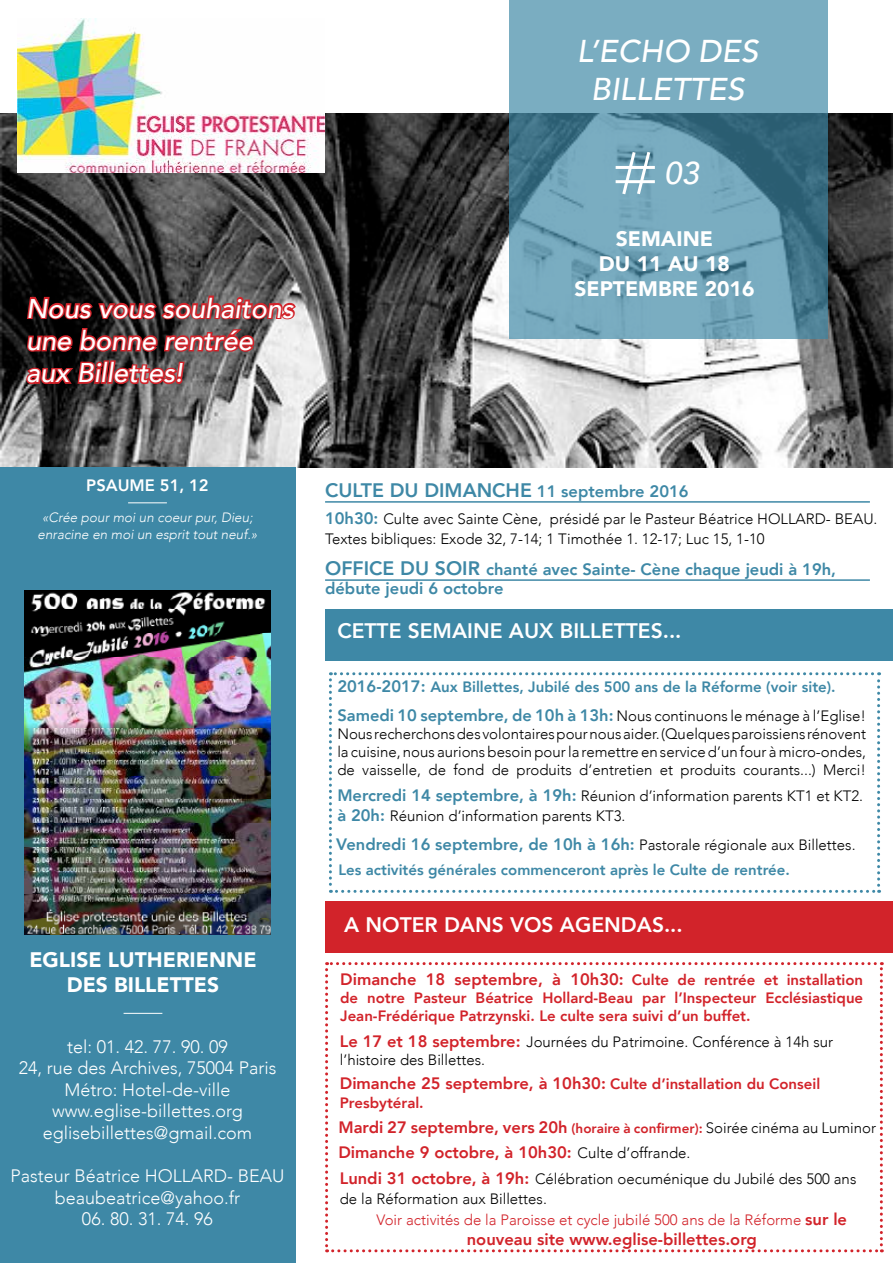
<style>
.page{position:relative;width:893px;height:1263px;background:#fff}
.page>*{position:absolute;margin:0;border:0;box-sizing:border-box;transform-origin:0 0}
.t1{font:italic 500 31.5px/37.8px "Avenir";color:#fff;text-align:center}
.t2{font:italic 500 27px/32.4px "Avenir";color:#fff}
.t3{font:900 21px/25.2px "Avenir";color:#fff;text-align:center}
.t4{font:800 21px "Avenir";color:#fff}
.t5{font:800 19.5px "Avenir";color:#3e88a6}
.t6{font:300 18px/21.6px "Avenir";color:#fff;text-align:center}
.t7{font:800 16.5px "Avenir";color:#d2232a}
.t8{font:800 16.5px/19.8px "Avenir";color:#3e88a6}
.t9{font:800 16.5px "Avenir";color:#fff}
.t10{font:300 15px/18px "Avenir";color:#000}
.t11{font:800 15px/18px "Avenir";color:#d2232a;text-align:justify}
.t12{font:800 15px "Avenir";color:#3e88a6}
.t13{font:300 15px "Avenir";color:#d2232a}
.t14{font:italic 300 13.5px/16.2px "Avenir";color:#fff;text-align:center}
.s1{font-size:16.5px}
.s2{font-weight:800;font-size:16.5px;color:#3e88a6}
.s3{font-size:19.5px}
.s4{font-weight:800;font-size:16.5px;color:#d2232a}
.s5{font-size:13.5px}
.s6{font-weight:300;font-size:15px;color:#000}
.s7{font-weight:800;font-size:16.5px}
</style>
<div class="page">
<div style="left:325px;top:609px;width:568px;height:51px;background:#3e88a6"></div>
<img style="left:0;top:113px;width:892px;height:355px">
<svg style="left:510px;top:0;width:318px;height:338px;background:#6b9db2"></svg>
<div style="left:0;top:468px;width:295px;height:795px;background:#3e88a6"></div>
<hr style="left:128px;top:503px;width:39px;height:1px;background:#fff">
<hr style="left:124px;top:1013px;width:38px;height:1px;background:#fff">
<hr style="left:325px;top:501px;width:545px;height:2px;background:#3e88a6">
<hr style="left:325px;top:579px;width:545px;height:2px;background:#3e88a6">
<img style="left:18px;top:19px;width:306px;height:153px">
<hr style="left:616px;top:166px;width:39px;height:3px;background:#fff">
<hr style="left:616px;top:180px;width:39px;height:3px;background:#fff">
<svg style="left:620px;top:149px;width:32px;height:49px"></svg>
<svg style="left:325px;top:962px;width:558px;height:290px"></svg>
<svg style="left:329px;top:672px;width:551px;height:221px"></svg>
<div style="left:325px;top:902px;width:568px;height:51px;background:#d2232a"></div>
<svg style="left:24px;top:258px;width:274px;height:165px;background:#6d4c4d"></svg>
<img style="left:25px;top:590px;width:245px;height:345px">
<h2 class="t2" style="left:26px;top:292px;width:269px">Nous vous souhaitons une bonne rentrée aux Billettes!</h2>
<h1 class="t1" style="left:577px;top:33px;width:183px">L’ECHO DES<br>BILLETTES</h1>
<h1 class="t1" style="left:664px;top:154px;width:37px">03</h1>
<h3 class="t3" style="left:574px;top:225px;width:182px">SEMAINE<br>DU 11 AU 18<br>SEPTEMBRE 2016</h3>
<p class="t9" style="left:86px;top:472px;width:124px">PSAUME 51, 12</p>
<p class="t14" style="left:38px;top:510px;width:221px">«Crée pour moi un coeur pur, Dieu; enracine en moi un esprit tout neuf.»</p>
<h3 class="t3" style="left:29px;top:946px;width:229px">EGLISE LUTHERIENNE<br>DES BILLETTES</h3>
<p class="t6" style="left:19px;top:1035px;width:259px">tel: 01. 42. 77. 90. 09<br>24, rue des Archives, 75004 Paris<br>Métro: Hotel-de-ville www.eglise-billettes.org eglisebillettes@gmail.com</p>
<p class="t6" style="left:10px;top:1165px;width:276px">Pasteur Béatrice HOLLARD- BEAU beaubeatrice@yahoo.fr</p>
<p class="t6" style="left:82px;top:1208px;width:133px">06. 80. 31. 74. 96</p>
<h3 class="t5" style="left:325px;top:475px;width:365px">CULTE DU DIMANCHE <span class="s1">11 septembre 2016</span></h3>
<p class="t10" style="left:325px;top:509px;width:554px;line-height:19.8px"><span class="s2">10h30:</span> Culte avec Sainte Cène, présidé par le Pasteur Béatrice HOLLARD- BEAU.<br>Textes bibliques: Exode 32, 7-14; 1 Timothée 1. 12-17; Luc 15, 1-10</p>
<p class="t8" style="left:325px;top:559px;width:512px"><span class="s3">OFFICE DU SOIR</span> chanté avec Sainte- Cène chaque jeudi à 19h, débute jeudi 6 octobre</p>
<h3 class="t4" style="left:337px;top:615px;width:346px">CETTE SEMAINE AUX BILLETTES...</h3>
<p class="t12" style="left:337px;top:675px;width:500px"><span class="s1">2016-2017:</span> Aux Billettes, Jubilé des 500 ans de la Réforme (voir site).</p>
<p class="t10" style="left:337px;top:706px;width:530px;text-align:justify"><span class="s2">Samedi 10 septembre, de 10h à 13h:</span> Nous continuons le ménage à l’Eglise!<br>Nous recherchons des volontaires pour nous aider. (Quelques paroissiens rénovent la cuisine, nous aurions besoin pour la remettre en service d’un four à micro-ondes, de vaisselle, de fond de produits d’entretien et produits courants...) Merci!</p>
<p class="t10" style="left:337px;top:786px;width:527px;line-height:19.8px"><span class="s2">Mercredi 14 septembre, à 19h:</span> Réunion d’information parents KT1 et KT2. <span class="s2">à 20h:</span> Réunion d’information parents KT3.</p>
<p class="t10" style="left:336px;top:836px;width:521px"><span class="s2">Vendredi 16 septembre, de 10h à 16h:</span> Pastorale régionale aux Billettes.</p>
<p class="t12" style="left:338px;top:858px;width:453px">Les activités générales commenceront après le Culte de rentrée.</p>
<h3 class="t4" style="left:344px;top:908px;width:340px">A NOTER DANS VOS AGENDAS...</h3>
<p class="t11" style="left:340px;top:971px;width:524px"><span class="s1">Dimanche 18 septembre, à 10h30:</span> Culte de rentrée et installation de notre Pasteur Béatrice Hollard-Beau par l’Inspecteur Ecclésiastique Jean-Frédérique Patrzynski. Le culte sera suivi d’un buffet.</p>
<p class="t10" style="left:340px;top:1033px;width:495px"><span class="s4">Le 17 et 18 septembre:</span> Journées du Patrimoine. Conférence à 14h sur l’histoire des Billettes.</p>
<p class="t11" style="left:340px;top:1073px;width:482px;line-height:19.8px"><span class="s1">Dimanche 25 septembre, à 10h30:</span> Culte d’installation du Conseil<br>Presbytéral.</p>
<p class="t7" style="left:338px;top:1114px;width:539px">Mardi 27 septembre, vers 20h <span class="s5">(horaire à confirmer):</span> <span class="s6">Soirée cinéma au Luminor</span></p>
<p class="t7" style="left:338px;top:1139px;width:354px">Dimanche 9 octobre, à 10h30: <span class="s6">Culte d’offrande.</span></p>
<p class="t10" style="left:340px;top:1169px;width:518px;line-height:19.8px"><span class="s4">Lundi 31 octobre, à 19h:</span> Célébration oecuménique du Jubilé des 500 ans de la Réformation aux Billettes.</p>
<p class="t13" style="left:377px;top:1211px;width:472px">Voir activités de la Paroisse et cycle jubilé 500 ans de la Réforme <span class="s7">sur le</span></p>
<p class="t7" style="left:467px;top:1227px;width:292px">nouveau site www.eglise-billettes.org</p>
</div>
